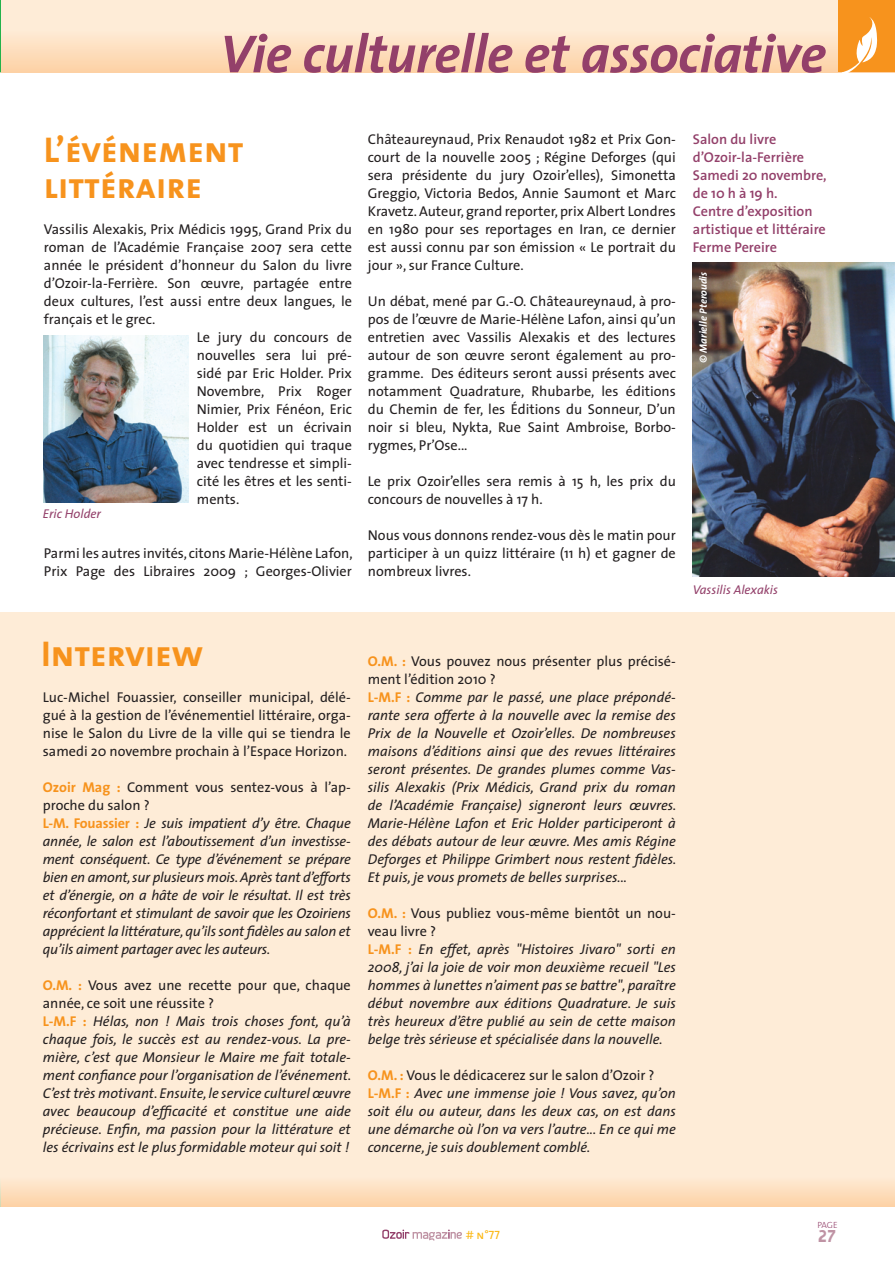
<style>
.page{position:relative;width:895px;height:1265px;background:#fff}
.page>*{position:absolute;margin:0;border:0;box-sizing:border-box;transform-origin:0 0}
.t1{font:italic 700 54px "The Sans";letter-spacing:-.01em;color:#93406a}
.t2{font:36px/36px "The Sans Bold Caps";color:#f7931d}
.t3{font:24px "Gladatur Rum";color:#bf93a4}
.t4{font:italic 14.25px/18px "The Sans";color:#231f20}
.t5{font:14.25px/18px "The Sans";color:#231f20;text-align:justify}
.t6{font:600 14.25px/18px "The Sans";color:#93406a}
.t7{font:italic 12.75px "The Sans";color:#93406a}
.t8{font:12px "The Sans Caps";color:#fcb814}
.t9{font:italic 700 10.5px "The Sans";color:#fff}
.t10{font:9px "The Sans Light Caps";color:#93406a}
.s1{font-weight:700;font-style:normal;color:#f7931d}
.s2{font-style:normal}
</style>
<div class="page">
<div style="left:0;top:612px;width:895px;height:594px;background:#feecd7"></div>
<div style="left:0;top:0;width:895px;height:72px;background:#feecd7"></div>
<div style="left:0;top:19px;width:895px;height:53px;background:linear-gradient(to bottom,#fef0df,#fdd2a6)"></div>
<img style="left:693px;top:263px;width:202px;height:313px">
<svg style="left:0;top:1206px;width:895px;height:1px"></svg>
<svg style="left:1px;top:1182px;width:894px;height:24px"></svg>
<div style="left:838px;top:0;width:57px;height:72px;background:#f7931d"></div>
<svg style="left:841px;top:17px;width:36px;height:56px"></svg>
<svg style="left:382px;top:1229px;width:80px;height:11px"></svg>
<svg style="left:0;top:1169px;width:1px;height:37px"></svg>
<img style="left:44px;top:335px;width:144px;height:167px">
<hr style="left:0;top:0;width:1px;height:72px;background:#23b24b">
<p class="t1" style="left:220px;top:9px;width:608px">Vie culturelle et associative</p>
<p class="t2" style="left:44px;top:131px;width:201px">L’événement littéraire</p>
<p class="t5" style="left:44px;top:220px;width:309px">Vassilis Alexakis, Prix Médicis 1995, Grand Prix du</p>
<p class="t5" style="left:44px;top:238px;width:309px">roman de l’Académie Française 2007 sera cette</p>
<p class="t5" style="left:44px;top:256px;width:309px">année le président d’honneur du Salon du livre</p>
<p class="t5" style="left:44px;top:274px;width:309px">d’Ozoir-la-Ferrière. Son œuvre, partagée entre</p>
<p class="t5" style="left:44px;top:292px;width:309px">deux cultures, l’est aussi entre deux langues, le</p>
<p class="t5" style="left:44px;top:310px;width:113px">français et le grec.</p>
<p class="t5" style="left:197px;top:328px;width:156px">Le jury du concours de</p>
<p class="t5" style="left:197px;top:346px;width:156px">nouvelles sera lui pré-</p>
<p class="t5" style="left:197px;top:364px;width:156px">sidé par Eric Holder. Prix</p>
<p class="t5" style="left:197px;top:382px;width:156px">Novembre, Prix Roger</p>
<p class="t5" style="left:197px;top:400px;width:156px">Nimier, Prix Fénéon, Eric</p>
<p class="t5" style="left:197px;top:418px;width:156px">Holder est un écrivain</p>
<p class="t5" style="left:197px;top:436px;width:156px">du quotidien qui traque</p>
<p class="t5" style="left:197px;top:454px;width:156px">avec tendresse et simpli-</p>
<p class="t5" style="left:197px;top:472px;width:156px">cité les êtres et les senti-</p>
<p class="t5" style="left:197px;top:490px;width:44px">ments.</p>
<p class="t7" style="left:43px;top:503px;width:60px">Eric Holder</p>
<p class="t5" style="left:44px;top:544px;width:310px">Parmi les autres invités, citons Marie-Hélène Lafon,<br>Prix Page des Libraires 2009 ; Georges-Olivier</p>
<p class="t5" style="left:368px;top:130px;width:309px">Châteaureynaud, Prix Renaudot 1982 et Prix Gon&shy;court de la nouvelle 2005 ; Régine Deforges (qui sera présidente du jury Ozoir’elles), Simonetta Greggio, Victoria Bedos, Annie Saumont et Marc Kravetz. Auteur, grand reporter, prix Albert Londres en 1980 pour ses reportages en Iran, ce dernier est aussi connu par son émission « Le portrait du jour », sur France Culture.</p>
<p class="t5" style="left:368px;top:292px;width:309px">Un débat, mené par G.-O. Châteaureynaud, à pro&shy;pos de l’œuvre de Marie-Hélène Lafon, ainsi qu’un entretien avec Vassilis Alexakis et des lectures autour de son œuvre seront également au pro&shy;gramme. Des éditeurs seront aussi présents avec notamment Quadrature, Rhubarbe, les éditions du Chemin de fer, les Éditions du Sonneur, D’un noir si bleu, Nykta, Rue Saint Ambroise, Borbo&shy;rygmes, Pr’Ose...</p>
<p class="t5" style="left:368px;top:472px;width:309px">Le prix Ozoir’elles sera remis à 15 h, les prix du concours de nouvelles à 17 h.</p>
<p class="t5" style="left:368px;top:526px;width:309px">Nous vous donnons rendez-vous dès le matin pour participer à un quizz littéraire (11 h) et gagner de nombreux livres.</p>
<p class="t6" style="left:693px;top:130px;width:135px">Salon du livre d’Ozoir-la-Ferrière<br>Samedi 20 novembre, de 10 h à 19 h.<br>Centre d’exposition artistique et littéraire<br>Ferme Pereire</p>
<p class="t9" style="left:694px;top:363px;width:93px;rotate:-90deg">© Marielle Pteroudis</p>
<p class="t7" style="left:693px;top:579px;width:87px">Vassilis Alexakis</p>
<p class="t2" style="left:41px;top:635px;width:163px">Interview</p>
<p class="t5" style="left:43px;top:688px;width:309px">Luc-Michel Fouassier, conseiller municipal, délé&shy;gué à la gestion de l’événementiel littéraire, orga&shy;nise le Salon du Livre de la ville qui se tiendra le samedi 20 novembre prochain à l’Espace Horizon.</p>
<p class="t4" style="left:43px;top:778px;width:309px"><span class="s1">Ozoir Mag :</span> <span class="s2">Comment vous sentez-vous à l’ap&shy;proche du salon ?<br></span><span class="s1">L-M. Fouassier :</span> Je suis impatient d’y être. Chaque année, le salon est l’aboutissement d’un investisse&shy;ment conséquent. Ce type d’événement se prépare bien en amont, sur plusieurs mois. Après tant d’efforts et d’énergie, on a hâte de voir le résultat. Il est très réconfortant et stimulant de savoir que les Ozoiriens apprécient la littérature, qu’ils sont fidèles au salon et qu’ils aiment partager avec les auteurs.</p>
<p class="t4" style="left:43px;top:976px;width:310px"><span class="s1">O.M. :</span> <span class="s2">Vous avez une recette pour que, chaque année, ce soit une réussite ?<br></span><span class="s1">L-M.F :</span> Hélas, non ! Mais trois choses font, qu’à chaque fois, le succès est au rendez-vous. La pre&shy;mière, c’est que Monsieur le Maire me fait totale&shy;ment confiance pour l’organisation de l’événement.<br>C’est très motivant. Ensuite, le service culturel œuvre avec beaucoup d’efficacité et constitue une aide précieuse. Enfin, ma passion pour la littérature et les écrivains est le plus formidable moteur qui soit !</p>
<p class="t4" style="left:368px;top:652px;width:310px"><span class="s1">O.M. :</span> <span class="s2">Vous pouvez nous présenter plus précisé&shy;ment l’édition 2010 ?<br></span><span class="s1">L-M.F :</span> Comme par le passé, une place prépondé&shy;rante sera offerte à la nouvelle avec la remise des Prix de la Nouvelle et Ozoir’elles. De nombreuses maisons d’éditions ainsi que des revues littéraires seront présentes. De grandes plumes comme Vas&shy;silis Alexakis (Prix Médicis, Grand prix du roman de l’Académie Française) signeront leurs œuvres.<br>Marie-Hélène Lafon et Eric Holder participeront à des débats autour de leur œuvre. Mes amis Régine Deforges et Philippe Grimbert nous restent fidèles.<br>Et puis, je vous promets de belles surprises...</p>
<p class="t4" style="left:368px;top:904px;width:309px"><span class="s1">O.M. :</span> <span class="s2">Vous publiez vous-même bientôt un nou&shy;veau livre ?<br></span><span class="s1">L-M.F :</span> En effet, après "Histoires Jivaro" sorti en 2008, j’ai la joie de voir mon deuxième recueil "Les hommes à lunettes n’aiment pas se battre", paraître début novembre aux éditions Quadrature. Je suis très heureux d’être publié au sein de cette maison belge très sérieuse et spécialisée dans la nouvelle.</p>
<p class="t4" style="left:368px;top:1066px;width:309px"><span class="s1">O.M. :</span> <span class="s2">Vous le dédicacerez sur le salon d’Ozoir ?<br></span><span class="s1">L-M.F :</span> Avec une immense joie ! Vous savez, qu’on soit élu ou auteur, dans les deux cas, on est dans une démarche où l’on va vers l’autre... En ce qui me concerne, je suis doublement comblé.</p>
<p class="t10" style="left:817px;top:1218px;width:22px">PAGE</p>
<p class="t8" style="left:466px;top:1224px;width:36px"># n°77</p>
<p class="t3" style="left:818px;top:1221px;width:19px">27</p>
</div>
